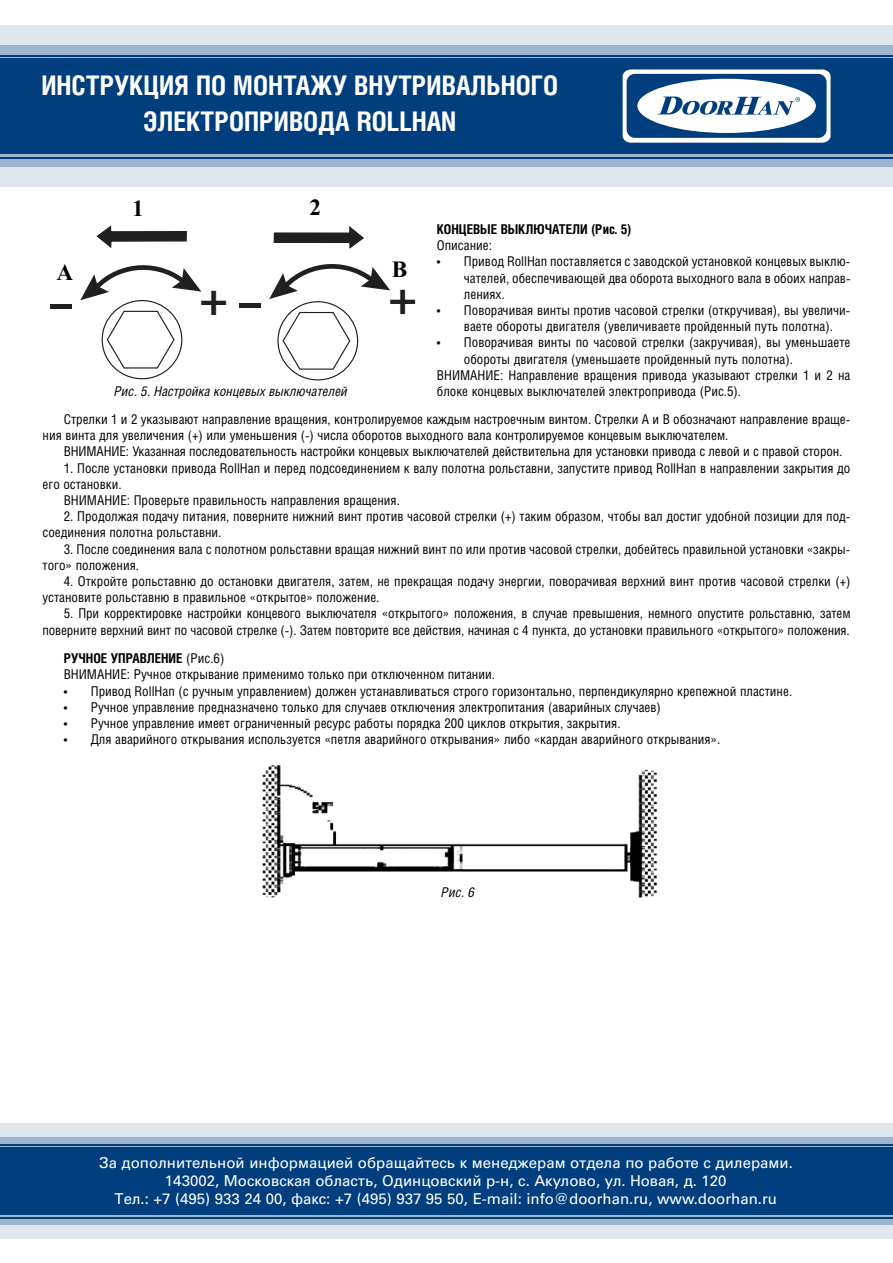
<style>
.page{position:relative;width:893px;height:1263px;background:#fff}
.page>*{position:absolute;margin:0;border:0;box-sizing:border-box;transform-origin:0 0}
.t1{font:700 45.45px "Myriad Pro";color:#221f1f;scale:1.06 1}
.t2{font:700 45.45px "Myriad Pro";color:#221f1f;scale:1.76 1}
.t3{font:700 27px/36px "Helios Cond";color:#fff;text-align:center}
.t4{font:700 23.4px "Times New Roman";color:#000}
.t5{font:15px/18px "Univers Cyr";color:#fff;text-align:center}
.t6{font:13.5px/16.2px "Helios Cond";color:#000}
.t7{font:italic 13.5px "Helios Cond";color:#000}
.t8{font:700 13.5px "Helios Cond";color:#000}
.s1{font-weight:700}
</style>
<div class="page">
<div style="left:0;top:44px;width:893px;height:15px;background:#9cb4cd"></div>
<div style="left:0;top:25px;width:893px;height:19px;background:#dee6ee"></div>
<div style="left:0;top:153px;width:893px;height:15px;background:#9cb4cd"></div>
<div style="left:0;top:168px;width:893px;height:19px;background:#dee6ee"></div>
<hr style="left:0;top:55px;width:893px;height:1px;background:#003e7e">
<hr style="left:0;top:157px;width:893px;height:1px;background:#003e7e">
<div style="left:0;top:58px;width:893px;height:96px;background:#003e7e"></div>
<div style="left:0;top:1137px;width:893px;height:11px;background:#9cb4cd"></div>
<div style="left:0;top:1123px;width:893px;height:14px;background:#dee6ee"></div>
<div style="left:0;top:1214px;width:893px;height:11px;background:#9cb4cd"></div>
<div style="left:0;top:1225px;width:893px;height:13px;background:#dee6ee"></div>
<hr style="left:0;top:1145px;width:893px;height:1px;background:#003e7e">
<hr style="left:0;top:1217px;width:893px;height:1px;background:#003e7e">
<div style="left:0;top:1147px;width:893px;height:68px;background:#003e7e"></div>
<svg style="left:623px;top:69px;width:207px;height:74px"></svg>
<svg style="left:102px;top:301px;width:80px;height:78px"></svg>
<div style="left:102px;top:300px;width:80px;height:79px;border:1px solid #221f1f;border-radius:50%"></div>
<svg style="left:106px;top:310px;width:69px;height:60px"></svg>
<svg style="left:278px;top:302px;width:80px;height:78px"></svg>
<div style="left:277px;top:301px;width:81px;height:79px;border:1px solid #221f1f;border-radius:50%"></div>
<svg style="left:282px;top:311px;width:69px;height:60px"></svg>
<svg style="left:96px;top:225px;width:91px;height:23px"></svg>
<svg style="left:273px;top:226px;width:91px;height:23px"></svg>
<svg style="left:80px;top:265px;width:121px;height:35px"></svg>
<svg style="left:269px;top:264px;width:121px;height:35px"></svg>
<img style="left:262px;top:765px;width:396px;height:133px">
<h2 class="t3" style="left:42px;top:67px;width:518px">ИНСТРУКЦИЯ ПО МОНТАЖУ ВНУТРИВАЛЬНОГО<br>ЭЛЕКТРОПРИВОДА ROLLHAN</h2>
<h3 class="t4" style="left:132px;top:192px;width:13px">1</h3>
<h3 class="t4" style="left:310px;top:191px;width:13px">2</h3>
<p class="t8" style="left:437px;top:221px;width:196px">КОНЦЕВЫЕ ВЫКЛЮЧАТЕЛИ (Рис. 5)</p>
<p class="t6" style="left:437px;top:237px;width:57px">Описание:</p>
<p class="t6" style="left:464px;top:253px;width:388px;text-align:justify;text-indent:-27px">• Привод RollHan поставляется с заводской установкой концевых выклю&shy;чателей, обеспечивающей два оборота выходного вала в обоих направ&shy;лениях.</p>
<p class="t6" style="left:464px;top:302px;width:388px;text-indent:-27px">• Поворачивая винты против часовой стрелки (откручивая), вы увеличи&shy;ваете обороты двигателя (увеличиваете пройденный путь полотна).</p>
<p class="t6" style="left:437px;top:334px;width:415px">• Поворачивая винты по часовой стрелки (закручивая), вы уменьшаете</p>
<p class="t6" style="left:464px;top:350px;width:331px">обороты двигателя (уменьшаете пройденный путь полотна).</p>
<p class="t6" style="left:437px;top:367px;width:415px">ВНИМАНИЕ: Направление вращения привода указывают стрелки 1 и 2 на</p>
<p class="t6" style="left:437px;top:383px;width:306px">блоке концевых выключателей электропривода (Рис.5).</p>
<p class="t6" style="left:43px;top:411px;width:809px;text-indent:21px">Стрелки 1 и 2 указывают направление вращения, контролируемое каждым настроечным винтом. Стрелки A и B обозначают направление враще&shy;ния винта для увеличения (+) или уменьшения (-) числа оборотов выходного вала контролируемое концевым выключателем.</p>
<p class="t6" style="left:64px;top:443px;width:780px">ВНИМАНИЕ: Указанная последовательность настройки концевых выключателей действительна для установки привода с левой и с правой сторон.</p>
<p class="t6" style="left:64px;top:459px;width:788px">1. После установки привода RollHan и перед подсоединением к валу полотна рольставни, запустите привод RollHan в направлении закрытия до</p>
<p class="t6" style="left:43px;top:476px;width:81px">его остановки.</p>
<p class="t6" style="left:64px;top:492px;width:338px">ВНИМАНИЕ: Проверьте правильность направления вращения.</p>
<p class="t6" style="left:43px;top:508px;width:809px;text-indent:21px">2. Продолжая подачу питания, поверните нижний винт против часовой стрелки (+) таким образом, чтобы вал достиг удобной позиции для под&shy;соединения полотна рольставни.</p>
<p class="t6" style="left:43px;top:540px;width:809px;text-indent:21px">3. После соединения вала с полотном рольставни вращая нижний винт по или против часовой стрелки, добейтесь правильной установки «закры&shy;того» положения.</p>
<p class="t6" style="left:43px;top:573px;width:809px;text-indent:21px">4. Откройте рольставню до остановки двигателя, затем, не прекращая подачу энергии, поворачивая верхний винт против часовой стрелки (+) установите рольставню в правильное «открытое» положение.</p>
<p class="t6" style="left:43px;top:605px;width:809px;text-align:right">5. При корректировке настройки концевого выключателя «открытого» положения, в случае превышения, немного опустите рольставню, затем поверните верхний винт по часовой стрелке (-). Затем повторите все действия, начиная с 4 пункта, до установки правильного «открытого» положения.</p>
<p class="t6" style="left:64px;top:650px;width:433px"><span class="s1">РУЧНОЕ УПРАВЛЕНИЕ</span> (Рис.6)<br>ВНИМАНИЕ: Ручное открывание применимо только при отключенном питании.</p>
<p class="t6" style="left:64px;top:682px;width:730px">• Привод RollHan (с ручным управлением) должен устанавливаться строго горизонтально, перпендикулярно крепежной пластине.</p>
<p class="t6" style="left:64px;top:699px;width:599px">• Ручное управление предназначено только для случаев отключения электропитания (аварийных случаев)</p>
<p class="t6" style="left:64px;top:715px;width:558px">• Ручное управление имеет ограниченный ресурс работы порядка 200 циклов открытия, закрытия.</p>
<p class="t6" style="left:64px;top:731px;width:658px">• Для аварийного открывания используется «петля аварийного открывания» либо «кардан аварийного открывания».</p>
<h3 class="t4" style="left:392px;top:253px;width:17px">B</h3>
<h3 class="t4" style="left:56px;top:256px;width:18px">A</h3>
<h1 class="t1" style="left:200px;top:271px;width:61px">+-</h1>
<h1 class="t1" style="left:388px;top:269px;width:28px">+</h1>
<h1 class="t2" style="left:48px;top:274px;width:16px">-</h1>
<p class="t7" style="left:114px;top:383px;width:235px">Рис. 5. Настройка концевых выключателей</p>
<p class="t7" style="left:441px;top:884px;width:35px">Рис. 6</p>
<p class="t5" style="left:99px;top:1153px;width:696px">За дополнительной информацией обращайтесь к менеджерам отдела по работе с дилерами.<br>143002, Московская область, Одинцовский р-н, с. Акулово, ул. Новая, д. 120<br>Тел.: +7 (495) 933 24 00, факс: +7 (495) 937 95 50, E-mail: info@doorhan.ru, www.doorhan.ru</p>
</div>
